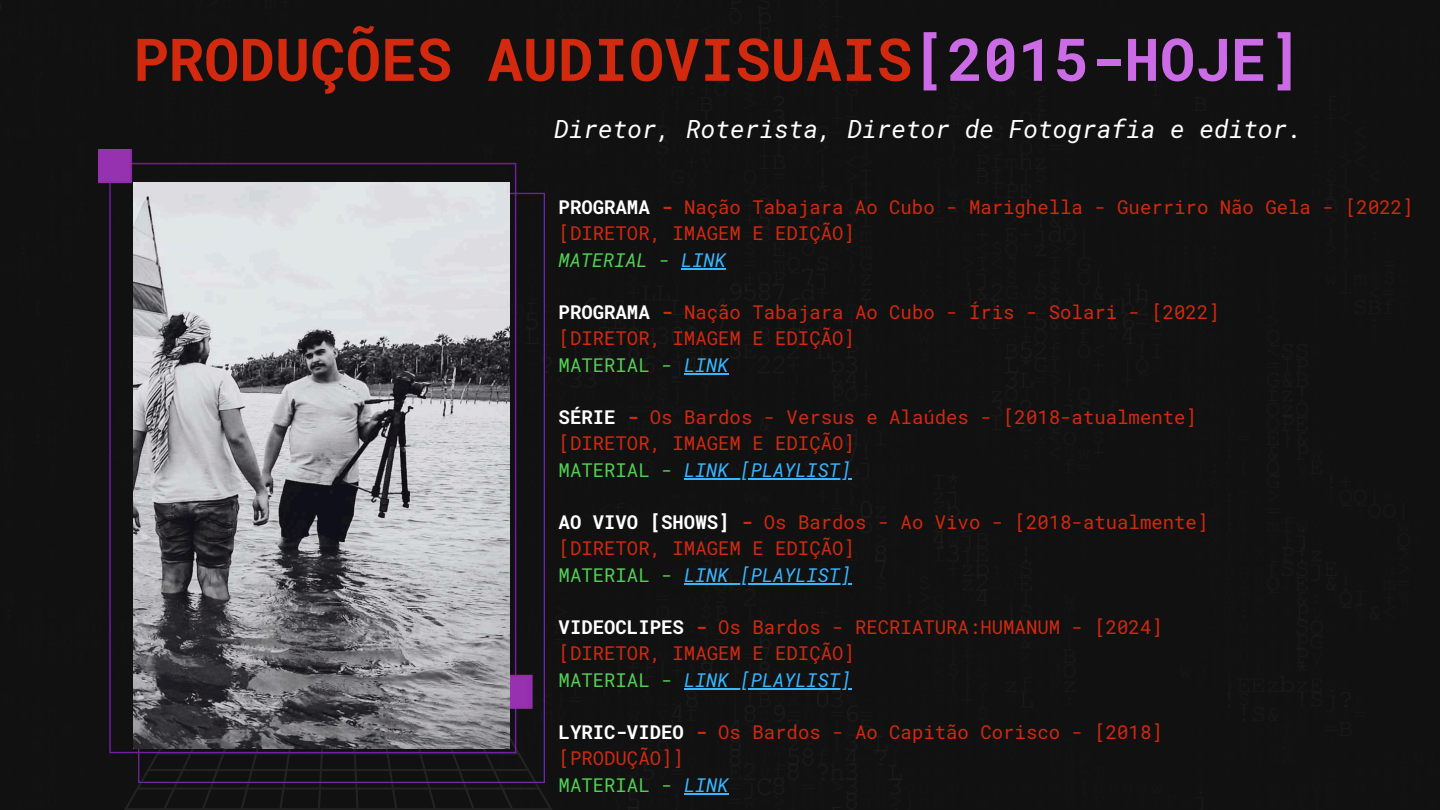
<style>
.page{position:relative;width:1440px;height:810px;background:#111}
.page>*{position:absolute;margin:0;border:0;box-sizing:border-box;transform-origin:0 0}
.t1{font:700 59px "Roboto Mono";color:#d3290f}
.t2{font:italic 25px "Roboto Mono";color:#fff}
.t3{font:19px/26.2px "Roboto Mono";color:#d3290f}
.s1{color:#cb6ce6}
.s2{font-weight:700;color:#fff}
.s3{font-weight:700}
.s4{font-style:italic;color:#52d053}
.s5{font-style:italic;color:#38b6ff}
.s6{color:#52d053}
</style>
<div class="page">
<svg style="left:57px;top:700px;width:562px;height:110px;background:#141315"></svg>
<img style="left:98px;top:149px;width:447px;height:633px">
<img style="left:133px;top:183px;width:377px;height:565px">
<hr style="left:681px;top:268px;width:45px;height:2px;background:#38b6ff">
<hr style="left:684px;top:373px;width:45px;height:2px;background:#38b6ff">
<hr style="left:684px;top:478px;width:167px;height:2px;background:#38b6ff">
<hr style="left:684px;top:583px;width:167px;height:2px;background:#38b6ff">
<hr style="left:684px;top:688px;width:167px;height:2px;background:#38b6ff">
<hr style="left:684px;top:793px;width:45px;height:2px;background:#38b6ff">
<h1 class="t1" style="left:133px;top:19px;width:1170px">PRODUÇÕES AUDIOVISUAIS<span class="s1">[2015-HOJE]</span></h1>
<h2 class="t2" style="left:554px;top:112px;width:750px">Diretor, Roterista, Diretor de Fotografia e editor.</h2>
<p class="t3" style="left:559px;top:194px;width:856px"><span class="s2">PROGRAMA</span> <span class="s3">-</span> Nação Tabajara Ao Cubo - Marighella - Guerriro Não Gela - [2022] [DIRETOR, IMAGEM E EDIÇÃO]<br><span class="s4">MATERIAL -</span> <span class="s5">LINK</span></p>
<p class="t3" style="left:559px;top:299px;width:663px"><span class="s2">PROGRAMA</span> <span class="s3">-</span> Nação Tabajara Ao Cubo - Íris - Solari - [2022] [DIRETOR, IMAGEM E EDIÇÃO]<br><span class="s6">MATERIAL -</span> <span class="s5">LINK</span></p>
<p class="t3" style="left:559px;top:404px;width:640px"><span class="s2">SÉRIE</span> <span class="s3">-</span> Os Bardos - Versus e Alaúdes - [2018-atualmente] [DIRETOR, IMAGEM E EDIÇÃO]<br><span class="s6">MATERIAL -</span> <span class="s5">LINK [PLAYLIST]</span></p>
<p class="t3" style="left:559px;top:509px;width:651px"><span class="s2">AO VIVO [SHOWS]</span> <span class="s3">-</span> Os Bardos - Ao Vivo - [2018-atualmente] [DIRETOR, IMAGEM E EDIÇÃO]<br><span class="s6">MATERIAL -</span> <span class="s5">LINK [PLAYLIST]</span></p>
<p class="t3" style="left:559px;top:614px;width:606px"><span class="s2">VIDEOCLIPES</span> <span class="s3">-</span> Os Bardos - RECRIATURA:HUMANUM - [2024] [DIRETOR, IMAGEM E EDIÇÃO]<br><span class="s6">MATERIAL -</span> <span class="s5">LINK [PLAYLIST]</span></p>
<p class="t3" style="left:559px;top:719px;width:606px"><span class="s2">LYRIC-VIDEO</span> <span class="s3">-</span> Os Bardos - Ao Capitão Corisco - [2018] [PRODUÇÃO]]<br><span class="s6">MATERIAL -</span> <span class="s5">LINK</span></p>
</div>
